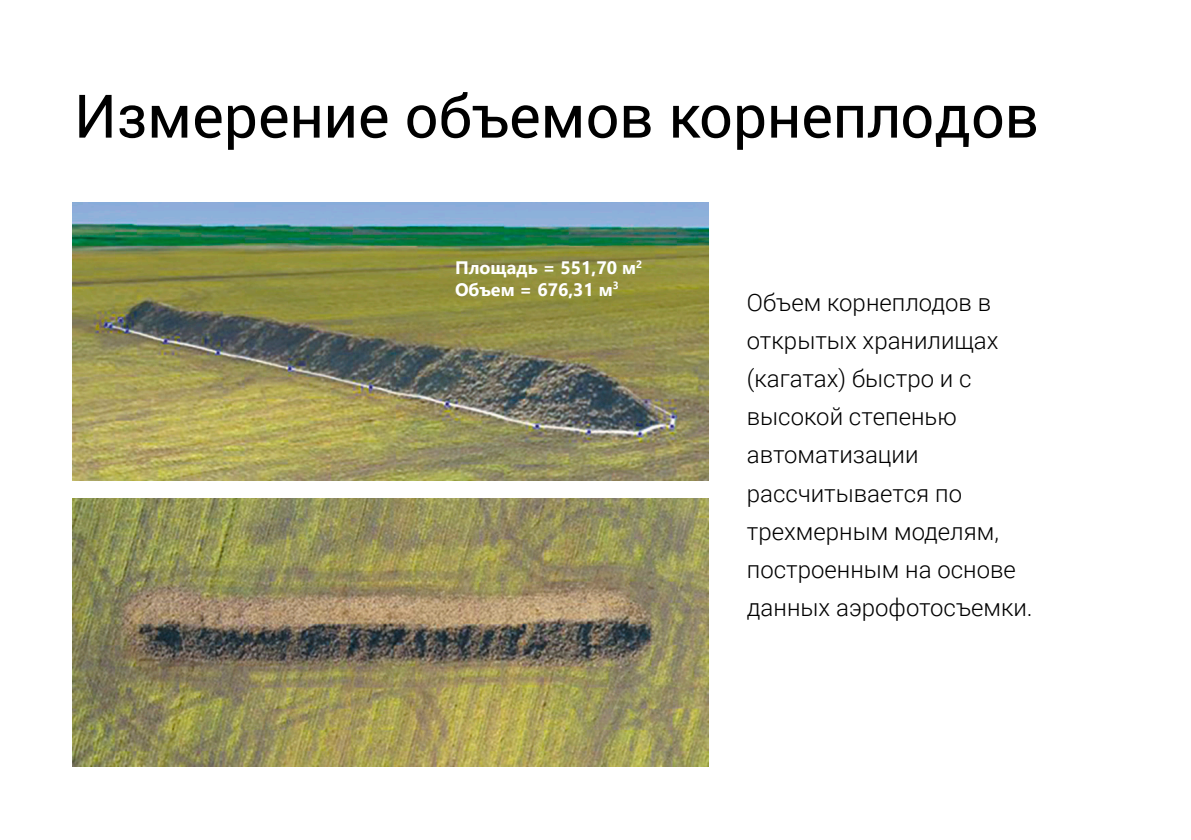
<style>
.page{position:relative;width:1191px;height:840px;background:#fff}
.page>*{position:absolute;margin:0;border:0;box-sizing:border-box;transform-origin:0 0}
.t1{font:60px "Roboto";color:#000}
.t2{font:300 24px/38px "Roboto";color:#000}
.t3{font:700 18px/21.6px "Segoe UI";color:#fff}
</style>
<div class="page">
<img style="left:72px;top:202px;width:636px;height:278px">
<img style="left:72px;top:498px;width:636px;height:268px">
<h1 class="t1" style="left:74px;top:74px;width:966px">Измерение объемов корнеплодов</h1>
<p class="t3" style="left:455px;top:255px;width:189px">Площадь = 551,70 м<sup>2<br></sup>Объем = 676,31 м<sup>3</sup></p>
<p class="t2" style="left:747px;top:283px;width:287px">Объем корнеплодов в открытых хранилищах (кагатах) быстро и с высокой степенью автоматизации рассчитывается по трехмерным моделям, построенным на основе данных аэрофотосъемки.</p>
</div>
